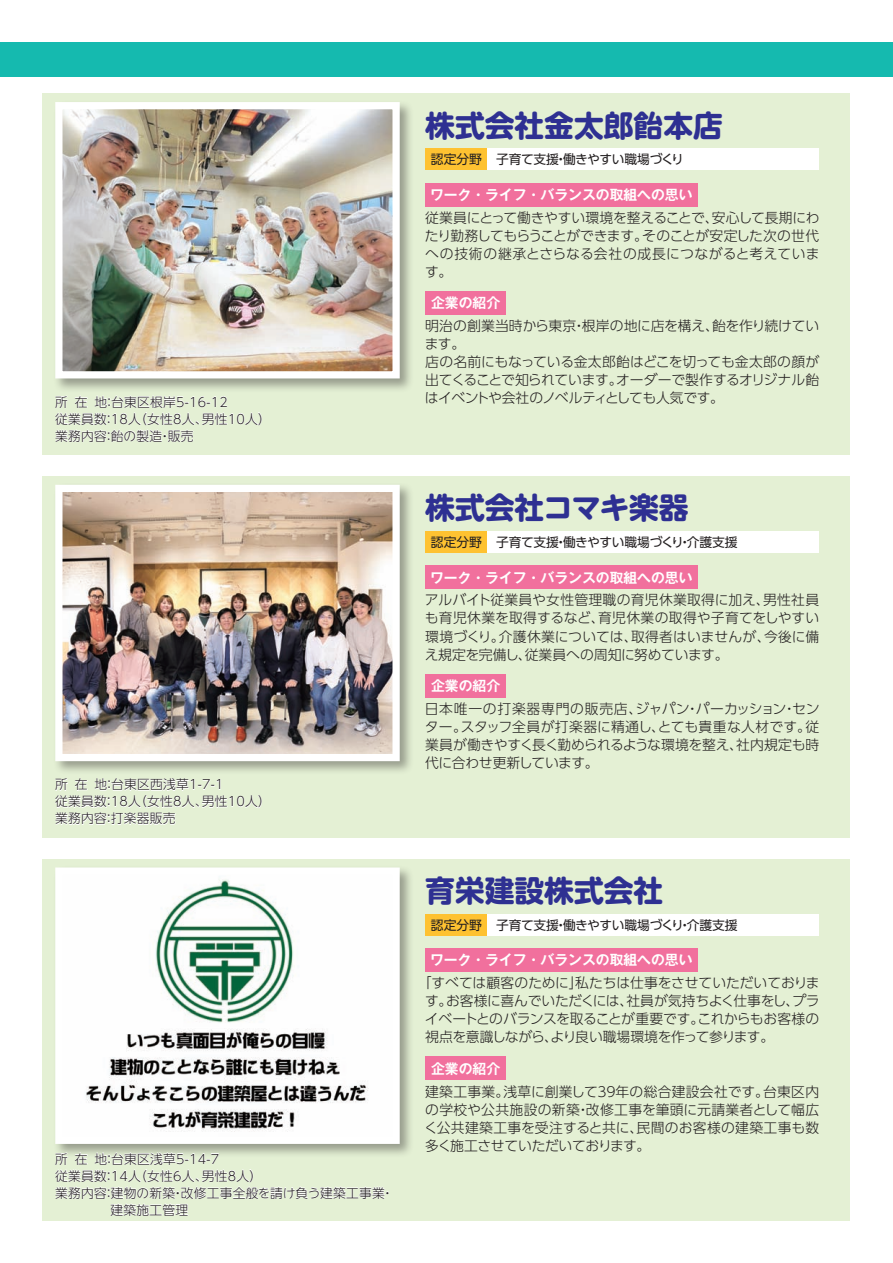
<style>
.page{position:relative;width:893px;height:1263px;background:#fff}
.page>*{position:absolute;margin:0;border:0;box-sizing:border-box;transform-origin:0 0}
.t1{font:700 29.7px "UD Shin M Go Pr 6 N";color:#2e3092}
.t2{font:300 13.8px/18.1px "UD Shin Go Pr 6 N";letter-spacing:-.005em;color:#231f20}
.t3{font:300 13.8px/18.1px "UD Shin Go Pr 6 N";letter-spacing:-.035em;color:#231f20}
.t4{font:700 13.8px "Gothic MB101 Pro De";color:#fff}
.t5{font:300 13.8px/18.1px "UD Shin Go Pr 6 N";letter-spacing:.02em;color:#231f20}
.t6{font:300 13.8px/18.1px "UD Shin Go Pr 6 N";letter-spacing:-.03em;color:#231f20}
.t7{font:300 13.8px/18.1px "UD Shin Go Pr 6 N";letter-spacing:.025em;color:#231f20}
.t8{font:300 13.8px/18.1px "UD Shin Go Pr 6 N";letter-spacing:.035em;color:#231f20}
.t9{font:300 13.8px "UD Shin Go Pr 6 N";letter-spacing:-.025em;color:#231f20}
.t10{font:300 13.8px "UD Shin Go Pr 6 N";letter-spacing:.015em;color:#231f20}
.t11{font:300 12.75px/17px "UD Shin Go NT Pro";letter-spacing:.02em;color:#231f20}
.t12{font:12.75px "UD Shin Go Pr 6 N";letter-spacing:-.01em;color:#231f20}
</style>
<div class="page">
<div style="left:43px;top:859px;width:807px;height:361px;background:#e4f0d4"></div>
<div style="left:43px;top:476px;width:807px;height:362px;background:#e4f0d4"></div>
<div style="left:43px;top:94px;width:807px;height:361px;background:#e4f0d4"></div>
<div style="left:53px;top:865px;width:361px;height:293px;background:#231f20;opacity:.4"></div>
<img style="left:63px;top:875px;width:329px;height:261px">
<div style="left:55px;top:867px;width:345px;height:277px;border:7px solid #fff"></div>
<div style="left:53px;top:100px;width:361px;height:293px;background:#231f20;opacity:.4"></div>
<img style="left:63px;top:110px;width:329px;height:260px">
<div style="left:55px;top:102px;width:345px;height:276px;border:7px solid #fff"></div>
<div style="left:425px;top:914px;width:63px;height:21px;background:#fec231"></div>
<div style="left:488px;top:914px;width:331px;height:21px;background:#fff"></div>
<div style="left:425px;top:531px;width:63px;height:22px;background:#fec231"></div>
<div style="left:488px;top:531px;width:331px;height:22px;background:#fff"></div>
<div style="left:425px;top:149px;width:63px;height:21px;background:#fec231"></div>
<div style="left:488px;top:149px;width:331px;height:21px;background:#fff"></div>
<svg style="left:55px;top:778px;width:207px;height:47px"></svg>
<svg style="left:55px;top:395px;width:207px;height:47px"></svg>
<div style="left:425px;top:948px;width:272px;height:24px;background:#f1709d"></div>
<div style="left:425px;top:1057px;width:81px;height:23px;background:#f1709d"></div>
<div style="left:425px;top:566px;width:272px;height:23px;background:#f1709d"></div>
<div style="left:425px;top:674px;width:81px;height:23px;background:#f1709d"></div>
<div style="left:425px;top:183px;width:272px;height:23px;background:#f1709d"></div>
<div style="left:425px;top:291px;width:81px;height:24px;background:#f1709d"></div>
<div style="left:0;top:43px;width:893px;height:34px;background:#15baaf"></div>
<div style="left:53px;top:482px;width:361px;height:293px;background:#231f20;opacity:.4"></div>
<img style="left:63px;top:493px;width:329px;height:260px">
<div style="left:55px;top:485px;width:345px;height:276px;border:7px solid #fff"></div>
<svg style="left:55px;top:1152px;width:334px;height:64px"></svg>
<p class="t11" style="left:55px;top:393px;width:14px">所</p>
<p class="t11" style="left:95px;top:393px;width:135px">地台東区根岸5-16-12</p>
<p class="t11" style="left:75px;top:393px;width:14px">在</p>
<p class="t11" style="left:103px;top:393px;width:14px">：</p>
<p class="t11" style="left:103px;top:410px;width:107px">：1 8 （人女性8人、</p>
<p class="t11" style="left:202px;top:410px;width:71px">男性10人(</p>
<p class="t11" style="left:55px;top:410px;width:140px">従業員数<br>業務内容飴の製造販売</p>
<p class="t11" style="left:103px;top:427px;width:14px">：</p>
<p class="t11" style="left:159px;top:427px;width:14px">・</p>
<p class="t11" style="left:95px;top:776px;width:130px">地台東区西浅草1-7-1</p>
<p class="t11" style="left:55px;top:776px;width:14px">所</p>
<p class="t11" style="left:75px;top:776px;width:14px">在</p>
<p class="t11" style="left:103px;top:776px;width:14px">：</p>
<p class="t11" style="left:103px;top:793px;width:107px">：1 8 （人女性8人、</p>
<p class="t11" style="left:202px;top:793px;width:71px">男性10人(</p>
<p class="t11" style="left:55px;top:793px;width:122px">従業員数<br>業務内容打楽器販売</p>
<p class="t11" style="left:103px;top:810px;width:14px">：</p>
<p class="t11" style="left:95px;top:1150px;width:126px">地台東区浅草5-14-7</p>
<p class="t11" style="left:55px;top:1150px;width:14px">所</p>
<p class="t11" style="left:75px;top:1150px;width:14px">在</p>
<p class="t11" style="left:103px;top:1150px;width:14px">：</p>
<p class="t11" style="left:103px;top:1167px;width:107px">：1 4 （人女性6人、</p>
<p class="t11" style="left:202px;top:1167px;width:62px">男性8人(</p>
<p class="t11" style="left:55px;top:1167px;width:53px">従業員数</p>
<p class="t11" style="left:55px;top:1184px;width:331px">業務内容建物の新築改修工事全般を請け負う建築工事業</p>
<p class="t11" style="left:111px;top:1184px;width:79px;text-indent:-8px">：<br>建築施工管理</p>
<p class="t11" style="left:172px;top:1184px;width:14px">・</p>
<p class="t11" style="left:381px;top:1184px;width:14px">・</p>
<h1 class="t1" style="left:425px;top:100px;width:299px">株式会社金太郎飴本店</h1>
<p class="t12" style="left:431px;top:149px;width:52px">認定分野</p>
<p class="t12" style="left:496px;top:149px;width:190px">子育て支援働きやすい職場づくり</p>
<p class="t12" style="left:555px;top:149px;width:14px">・</p>
<p class="t4" style="left:430px;top:183px;width:264px">ワーク・ライフ・バランスの取組への思い</p>
<p class="t2" style="left:642px;top:208px;width:179px;text-indent:-217px">従業員にとって働きやすい環境を整えることで、<br>そのことが安定した次の世代</p>
<p class="t9" style="left:712px;top:206px;width:109px">安心して長期にわ</p>
<p class="t2" style="left:425px;top:226px;width:396px">たり勤務してもらうことができます。<br>への技術の継承とさらなる会社の成長につながると考えています。</p>
<p class="t4" style="left:431px;top:291px;width:71px">企業の紹介</p>
<p class="t2" style="left:712px;top:316px;width:109px">飴を作り続けてい</p>
<p class="t2" style="left:425px;top:316px;width:295px">明治の創業当時から東京根岸の地に店を構え、</p>
<p class="t2" style="left:572px;top:316px;width:15px">・</p>
<p class="t2" style="left:425px;top:334px;width:42px">ます。</p>
<p class="t2" style="left:425px;top:352px;width:396px">店の名前にもなっている金太郎飴はどこを切っても金太郎の顔が</p>
<p class="t2" style="left:616px;top:370px;width:205px">オーダーで製作するオリジナル飴</p>
<p class="t3" style="left:425px;top:370px;width:301px">出てくることで知られています。<br>はイベントや会社のノベルティとしても人気です。</p>
<h1 class="t1" style="left:425px;top:482px;width:265px">株式会社コマキ楽器</h1>
<p class="t12" style="left:431px;top:532px;width:52px">認定分野</p>
<p class="t12" style="left:496px;top:532px;width:243px">子育て支援働きやすい職場づくり介護支援</p>
<p class="t12" style="left:555px;top:532px;width:14px">・</p>
<p class="t12" style="left:678px;top:532px;width:14px">・</p>
<p class="t4" style="left:430px;top:566px;width:264px">ワーク・ライフ・バランスの取組への思い</p>
<p class="t5" style="left:598px;top:591px;width:223px;text-indent:-173px">アルバイト従業員や女性管理職の育児休業取得に加え、<br>育児休業の取得や子育てをしやすい</p>
<p class="t2" style="left:763px;top:591px;width:58px">男性社員</p>
<p class="t2" style="left:425px;top:609px;width:181px">も育児休業を取得するなど、</p>
<p class="t2" style="left:425px;top:627px;width:305px">環境づくり。<br>え規定を完備し従業員への周知に努めています。</p>
<p class="t2" style="left:518px;top:645px;width:15px">、</p>
<p class="t4" style="left:431px;top:674px;width:71px">企業の紹介</p>
<p class="t3" style="left:636px;top:699px;width:186px">ジャパンパーカッションセン</p>
<p class="t10" style="left:631px;top:625px;width:141px">取得者はいませんが、</p>
<p class="t2" style="left:499px;top:627px;width:140px">介護休業については、</p>
<p class="t2" style="left:764px;top:627px;width:57px">今後に備</p>
<p class="t8" style="left:461px;top:699px;width:360px;text-indent:-36px">日本唯一の打楽器専門の販売店、<br>スタッフ全員が打楽器に精通しとても貴重な人材です従。</p>
<p class="t2" style="left:651px;top:717px;width:15px">、</p>
<p class="t2" style="left:685px;top:699px;width:15px">・</p>
<p class="t2" style="left:782px;top:699px;width:15px">・</p>
<p class="t2" style="left:425px;top:717px;width:43px">ター。</p>
<p class="t3" style="left:425px;top:735px;width:319px">業員が働きやすく長く勤められるような環境を整え、代に合わせ更新しています。</p>
<p class="t2" style="left:736px;top:735px;width:84px">社内規定も時</p>
<h1 class="t1" style="left:425px;top:865px;width:240px">育栄建設株式会社</h1>
<p class="t12" style="left:431px;top:914px;width:52px">認定分野</p>
<p class="t12" style="left:496px;top:914px;width:243px">子育て支援働きやすい職場づくり介護支援</p>
<p class="t12" style="left:555px;top:914px;width:14px">・</p>
<p class="t12" style="left:678px;top:914px;width:14px">・</p>
<p class="t4" style="left:430px;top:948px;width:264px">ワーク・ライフ・バランスの取組への思い</p>
<p class="t2" style="left:575px;top:973px;width:246px">私たちは仕事をさせていただいておりま</p>
<p class="t2" style="left:418px;top:973px;width:166px">「すべては顧客のために」</p>
<p class="t2" style="left:626px;top:991px;width:195px">社員が気持ちよく仕事をしプラ</p>
<p class="t2" style="left:785px;top:991px;width:15px">、</p>
<p class="t9" style="left:446px;top:990px;width:189px">お客様に喜んでいただくには、</p>
<p class="t2" style="left:425px;top:991px;width:29px">す。</p>
<p class="t6" style="left:425px;top:1009px;width:351px">イベートとのバランスを取ることが重要です。<br>視点を意識しながらより良い職場環境を作って参ります。</p>
<p class="t2" style="left:544px;top:1027px;width:15px">、</p>
<p class="t4" style="left:431px;top:1057px;width:71px">企業の紹介</p>
<p class="t2" style="left:763px;top:1082px;width:58px">台東区内</p>
<p class="t9" style="left:697px;top:1008px;width:123px">これからもお客様の</p>
<p class="t2" style="left:503px;top:1082px;width:96px">浅草に創業して</p>
<p class="t5" style="left:615px;top:1082px;width:155px">年の総合建設会社です。</p>
<p class="t7" style="left:425px;top:1082px;width:395px">建築工事業。<br>の学校や公共施設の新築改修工事を筆頭に元請業者として幅広</p>
<p class="t2" style="left:595px;top:1082px;width:24px">３９</p>
<p class="t2" style="left:576px;top:1100px;width:15px">・</p>
<p class="t2" style="left:424px;top:1118px;width:228px">く公共建築工事を受注すると共に、多く施工させていただいております。</p>
<p class="t7" style="left:637px;top:1118px;width:184px">民間のお客様の建築工事も数</p>
</div>
